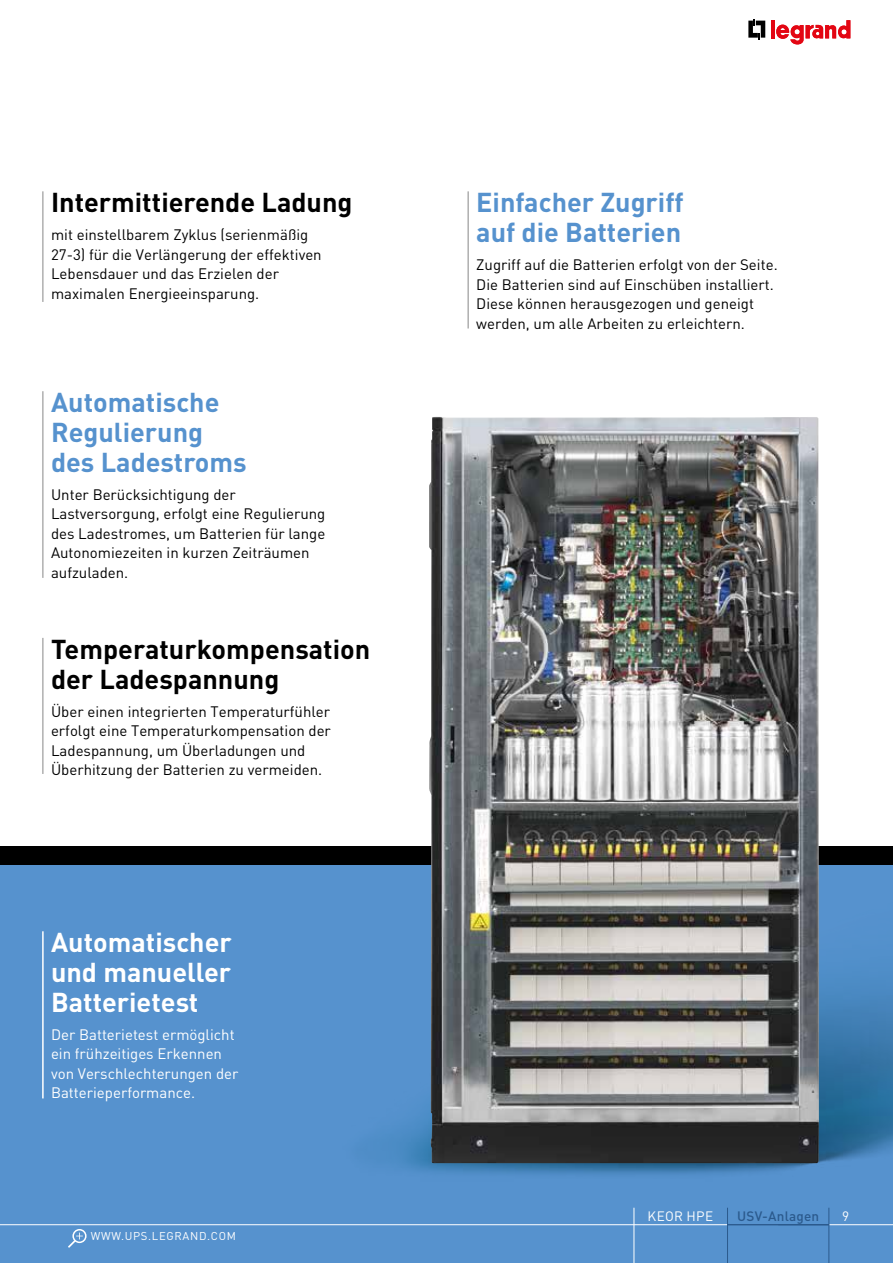
<style>
.page{position:relative;width:893px;height:1263px;background:#fff}
.page>*{position:absolute;margin:0;border:0;box-sizing:border-box;transform-origin:0 0}
.t1{font:700 27px/30px "DIN Pro";color:#5692ce}
.t2{font:700 27px/30px "DIN Pro";color:#000}
.t3{font:700 27px/30px "DIN Pro";color:#fff;text-align:justify}
.t4{font:15px/19.5px "DIN Pro";color:#000}
.t5{font:15px/19.5px "DIN Pro";color:#fff}
.t6{font:500 13.5px "DIN Pro";letter-spacing:.015em;color:#2b5a8d}
.t7{font:13.5px "DIN Pro";letter-spacing:.02em;color:#fff}
.t8{font:11.25px "DIN Pro";letter-spacing:.06em;color:#fff}
</style>
<div class="page">
<svg style="left:748px;top:19px;width:17px;height:20px"></svg>
<hr style="left:771px;top:20px;width:4px;height:18px;background:#e30613">
<svg style="left:776px;top:20px;width:74px;height:25px"></svg>
<div style="left:0;top:853px;width:893px;height:410px;background:#5692ce"></div>
<div style="left:0;top:846px;width:893px;height:19px;background:#000"></div>
<hr style="left:43px;top:191px;width:1px;height:111px;background:#878787">
<hr style="left:468px;top:191px;width:1px;height:137px;background:#878787">
<hr style="left:43px;top:638px;width:1px;height:136px;background:#878787">
<hr style="left:43px;top:391px;width:1px;height:187px;background:#878787">
<hr style="left:42px;top:931px;width:2px;height:167px;background:#fff">
<hr style="left:0;top:1224px;width:727px;height:1px;background:#fff">
<hr style="left:829px;top:1224px;width:64px;height:1px;background:#fff">
<hr style="left:828px;top:1208px;width:1px;height:55px;background:#2b5a8d">
<div style="left:72px;top:1229px;width:15px;height:14px;border:2px solid #fff;border-radius:50%"></div>
<svg style="left:68px;top:1232px;width:15px;height:16px"></svg>
<img style="left:429px;top:417px;width:390px;height:746px">
<hr style="left:727px;top:1224px;width:102px;height:1px;background:#2b5a8d">
<hr style="left:634px;top:1208px;width:1px;height:55px;background:#fff">
<hr style="left:727px;top:1208px;width:1px;height:55px;background:#2b5a8d">
<h1 class="t2" style="left:51px;top:186px;width:303px">Intermittierende Ladung</h1>
<p class="t4" style="left:51px;top:224px;width:272px">mit einstellbarem Zyklus (serienmäßig 27-3) für die Verlängerung der effektiven Lebensdauer und das Erzielen der maximalen Energieeinsparung.</p>
<h1 class="t1" style="left:51px;top:386px;width:197px">Automatische<br>Regulierung des Ladestroms</h1>
<p class="t4" style="left:51px;top:484px;width:276px">Unter Berücksichtigung der<br>Lastversorgung, erfolgt eine Regulierung des Ladestromes, um Batterien für lange<br>Autonomiezeiten in kurzen Zeiträumen aufzuladen.</p>
<h1 class="t2" style="left:51px;top:633px;width:321px">Temperaturkompensation der Ladespannung</h1>
<p class="t4" style="left:51px;top:701px;width:281px">Über einen integrierten Temperaturfühler erfolgt eine Temperaturkompensation der Ladespannung, um Überladungen und Überhitzung der Batterien zu vermeiden.</p>
<h1 class="t3" style="left:51px;top:926px;width:182px">Automatischer und manueller Batterietest</h1>
<p class="t5" style="left:51px;top:1024px;width:189px">Der Batterietest ermöglicht ein frühzeitiges Erkennen von Verschlechterungen der<br>Batterieperformance.</p>
<p class="t8" style="left:91px;top:1228px;width:147px">WWW.UPS.LEGRAND.COM</p>
<h1 class="t1" style="left:476px;top:186px;width:209px">Einfacher Zugriff auf die Batterien</h1>
<p class="t4" style="left:476px;top:254px;width:303px">Zugriff auf die Batterien erfolgt von der Seite.<br>Die Batterien sind auf Einschüben installiert.<br>Diese können herausgezogen und geneigt werden, um alle Arbeiten zu erleichtern.</p>
<p class="t7" style="left:648px;top:1207px;width:67px">KEOR HPE</p>
<p class="t6" style="left:737px;top:1207px;width:84px">USV-Anlagen</p>
<p class="t7" style="left:842px;top:1206px;width:9px">9</p>
</div>
